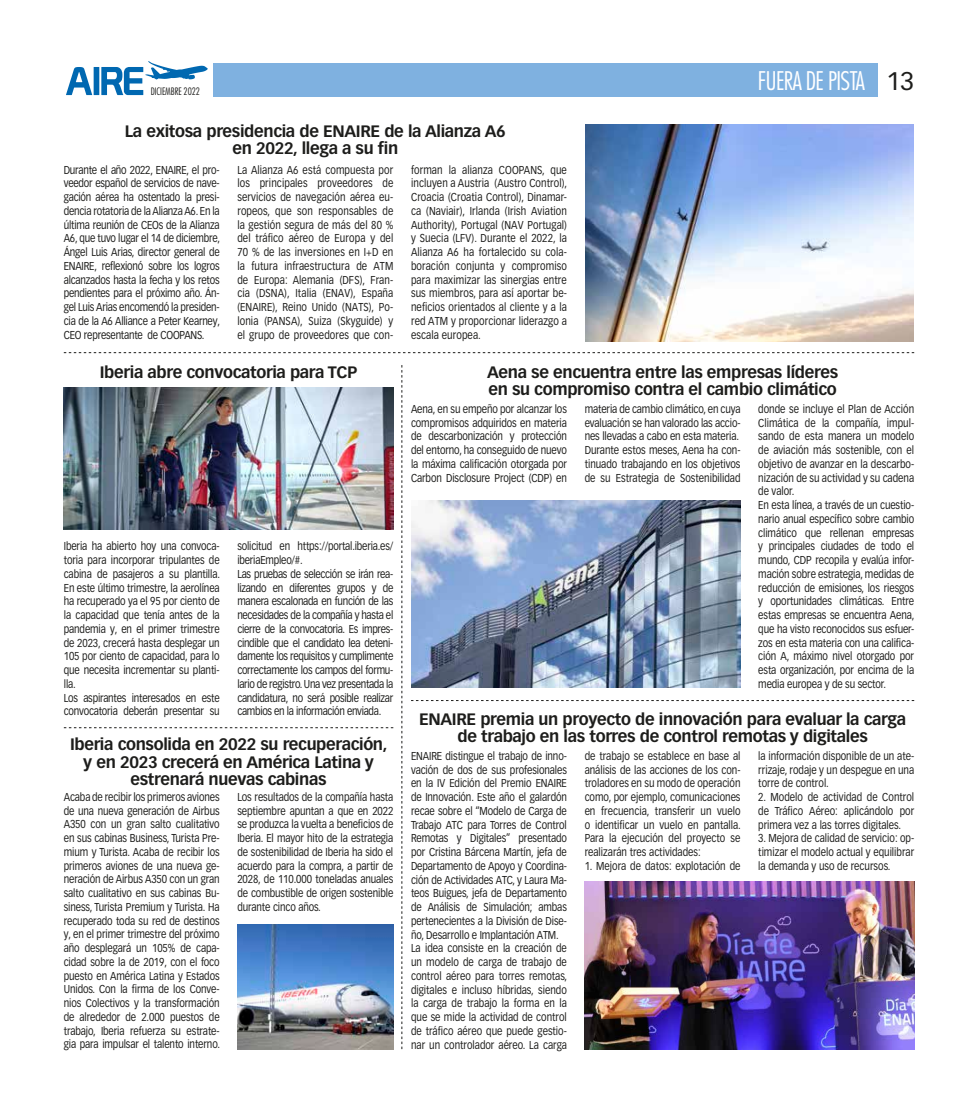
<style>
.page{position:relative;width:978px;height:1120px;background:#fff}
.page>*{position:absolute;margin:0;border:0;box-sizing:border-box;transform-origin:0 0}
.t1{font:300 condensed 25px "Futura Std";letter-spacing:-.025em;color:#fff}
.t2{font:700 16.25px/17.5px "Vectora LT Pro";letter-spacing:-.02em;color:#1d1d1b;text-align:center}
.t3{font:11.25px/13.8px "Vectora LT Pro";letter-spacing:-.01em;color:#1d1d1b;text-align:justify;scale:.85 1}
.t4{font:11.25px/13.8px "Vectora LT Pro";letter-spacing:-.03em;color:#1d1d1b;scale:.85 1}
.t5{font:300 condensed 10px "Futura Std";letter-spacing:-.01em;color:#1d1d1b}
.s1{font-family:"Vectora LT Pro";font-weight:400;font-stretch:normal;color:#1d1d1b}
</style>
<div class="page">
<svg style="left:66px;top:61px;width:142px;height:34px"></svg>
<div style="left:213px;top:64px;width:665px;height:33px;background:#7fb1e0"></div>
<img style="left:585px;top:124px;width:329px;height:217px">
<svg style="left:64px;top:352px;width:850px;height:1px"></svg>
<svg style="left:411px;top:700px;width:503px;height:1px"></svg>
<img style="left:411px;top:500px;width:330px;height:187px">
<img style="left:585px;top:881px;width:329px;height:168px">
<svg style="left:64px;top:727px;width:329px;height:1px"></svg>
<img style="left:64px;top:387px;width:329px;height:142px">
<img style="left:237px;top:924px;width:156px;height:125px">
<svg style="left:402px;top:365px;width:1px;height:684px"></svg>
<p class="t5" style="left:151px;top:85px;width:51px">DICIEMBRE 2022</p>
<h1 class="t1" style="left:758px;top:66px;width:158px">FUERA DE PISTA <span class="s1">13</span></h1>
<h2 class="t2" style="left:125px;top:122px;width:382px">La exitosa presidencia de ENAIRE de la Alianza A6 en 2022, llega a su fin</h2>
<p class="t3" style="left:64px;top:163px;width:185px">Durante el año 2022, ENAIRE, el pro&shy;veedor español de servicios de nave&shy;gación aérea ha ostentado la presi&shy;dencia rotatoria de la Alianza A6. En la última reunión de CEOs de la Alianza A6, que tuvo lugar el 14 de diciembre, Ángel Luis Arias, director general de ENAIRE, reflexionó sobre los logros alcanzados hasta la fecha y los retos pendientes para el próximo año. Án&shy;gel Luis Arias encomendó la presiden&shy;cia de la A6 Alliance a Peter Kearney, CEO representante de COOPANS.</p>
<p class="t3" style="left:237px;top:163px;width:185px">La Alianza A6 está compuesta por los principales proveedores de servicios de navegación aérea eu&shy;ropeos, que son responsables de la gestión segura de más del 80 % del tráfico aéreo de Europa y del 70 % de las inversiones en I+D en la futura infraestructura de ATM de Europa: Alemania (DFS), Fran&shy;cia (DSNA), Italia (ENAV), España (ENAIRE), Reino Unido (NATS), Po&shy;lonia (PANSA), Suiza (Skyguide) y el grupo de proveedores que con-</p>
<p class="t3" style="left:411px;top:163px;width:185px">forman la alianza COOPANS, que incluyen a Austria (Austro Control), Croacia (Croatia Control), Dinamar&shy;ca (Naviair), Irlanda (Irish Aviation Authority), Portugal (NAV Portugal) y Suecia (LFV). Durante el 2022, la Alianza A6 ha fortalecido su cola&shy;boración conjunta y compromiso para maximizar las sinergias entre sus miembros, para así aportar be&shy;neficios orientados al cliente y a la red ATM y proporcionar liderazgo a escala europea.</p>
<h2 class="t2" style="left:487px;top:363px;width:352px;text-align:left">Aena se encuentra entre las empresas líderes en su compromiso contra el cambio climático</h2>
<h2 class="t2" style="left:100px;top:363px;width:259px">Iberia abre convocatoria para TCP</h2>
<p class="t3" style="left:64px;top:539px;width:185px;text-align:left">Iberia ha abierto hoy una convoca&shy;toria para incorporar tripulantes de cabina de pasajeros a su plantilla.<br>En este último trimestre, la aerolínea ha recuperado ya el 95 por ciento de la capacidad que tenía antes de la pandemia y, en el primer trimestre de 2023, crecerá hasta desplegar un 105 por ciento de capacidad, para lo que necesita incrementar su planti&shy;lla.<br>Los aspirantes interesados en este convocatoria deberán presentar su</p>
<p class="t4" style="left:237px;top:539px;width:185px">solicitud en https://portal.iberia.es/ iberiaEmpleo/#.<br>Las pruebas de selección se irán rea&shy;lizando en diferentes grupos y de manera escalonada en función de las necesidades de la compañía y hasta el cierre de la convocatoria. Es impres&shy;cindible que el candidato lea deteni&shy;damente los requisitos y cumplimente correctamente los campos del formu&shy;lario de registro. Una vez presentada la candidatura, no será posible realizar cambios en la información enviada.</p>
<h2 class="t2" style="left:70px;top:735px;width:319px">Iberia consolida en 2022 su recuperación, y en 2023 crecerá en América Latina y estrenará nuevas cabinas</h2>
<p class="t3" style="left:64px;top:790px;width:185px">Acaba de recibir los primeros aviones de una nueva generación de Airbus A350 con un gran salto cualitativo en sus cabinas Business, Turista Pre&shy;mium y Turista. Acaba de recibir los primeros aviones de una nueva ge&shy;neración de Airbus A350 con un gran salto cualitativo en sus cabinas Bu&shy;siness, Turista Premium y Turista. Ha recuperado toda su red de destinos y, en el primer trimestre del próximo año desplegará un 105% de capa&shy;cidad sobre la de 2019, con el foco puesto en América Latina y Estados Unidos. Con la firma de los Conve&shy;nios Colectivos y la transformación de alrededor de 2.000 puestos de trabajo, Iberia refuerza su estrate&shy;gia para impulsar el talento interno.</p>
<p class="t3" style="left:237px;top:790px;width:185px">Los resultados de la compañía hasta septiembre apuntan a que en 2022 se produzca la vuelta a beneficios de Iberia. El mayor hito de la estrategia de sostenibilidad de Iberia ha sido el acuerdo para la compra, a partir de 2028, de 110.000 toneladas anuales de combustible de origen sostenible durante cinco años.</p>
<p class="t3" style="left:411px;top:402px;width:185px">Aena, en su empeño por alcanzar los compromisos adquiridos en materia de descarbonización y protección del entorno, ha conseguido de nuevo la máxima calificación otorgada por Carbon Disclosure Project (CDP) en</p>
<p class="t3" style="left:585px;top:402px;width:185px;text-align:left">materia de cambio climático, en cuya evaluación se han valorado las accio&shy;nes llevadas a cabo en esta materia.<br>Durante estos meses, Aena ha con&shy;tinuado trabajando en los objetivos de su Estrategia de Sostenibilidad</p>
<p class="t3" style="left:758px;top:402px;width:185px;text-align:left">donde se incluye el Plan de Acción Climática de la compañía, impul&shy;sando de esta manera un modelo de aviación más sostenible, con el objetivo de avanzar en la descarbo&shy;nización de su actividad y su cadena de valor.<br>En esta línea, a través de un cuestio&shy;nario anual específico sobre cambio climático que rellenan empresas y principales ciudades de todo el mundo, CDP recopila y evalúa infor&shy;mación sobre estrategia, medidas de reducción de emisiones, los riesgos y oportunidades climáticas. Entre estas empresas se encuentra Aena, que ha visto reconocidos sus esfuer&shy;zos en esta materia con una califica&shy;ción A, máximo nivel otorgado por esta organización, por encima de la media europea y de su sector.</p>
<h2 class="t2" style="left:419px;top:710px;width:488px">ENAIRE premia un proyecto de innovación para evaluar la carga de trabajo en las torres de control remotas y digitales</h2>
<p class="t3" style="left:411px;top:749px;width:185px;text-align:left">ENAIRE distingue el trabajo de inno&shy;vación de dos de sus profesionales en la IV Edición del Premio ENAIRE de Innovación. Este año el galardón recae sobre el “Modelo de Carga de Trabajo ATC para Torres de Control Remotas y Digitales” presentado por Cristina Bárcena Martín, jefa de Departamento de Apoyo y Coordina&shy;ción de Actividades ATC, y Laura Ma&shy;teos Buigues, jefa de Departamento de Análisis de Simulación; ambas pertenecientes a la División de Dise&shy;ño, Desarrollo e Implantación ATM.<br>La idea consiste en la creación de un modelo de carga de trabajo de control aéreo para torres remotas, digitales e incluso híbridas, siendo la carga de trabajo la forma en la que se mide la actividad de control de tráfico aéreo que puede gestio&shy;nar un controlador aéreo. La carga</p>
<p class="t3" style="left:758px;top:749px;width:185px">la información disponible de un ate&shy;rrizaje, rodaje y un despegue en una torre de control.</p>
<p class="t3" style="left:758px;top:790px;width:185px">2. Modelo de actividad de Control de Tráfico Aéreo: aplicándolo por primera vez a las torres digitales.</p>
<p class="t3" style="left:758px;top:831px;width:185px">3. Mejora de calidad de servicio: op&shy;timizar el modelo actual y equilibrar la demanda y uso de recursos.</p>
<p class="t3" style="left:585px;top:749px;width:185px">de trabajo se establece en base al análisis de las acciones de los con&shy;troladores en su modo de operación como, por ejemplo, comunicaciones en frecuencia, transferir un vuelo o identificar un vuelo en pantalla.<br>Para la ejecución del proyecto se realizarán tres actividades:</p>
<p class="t3" style="left:585px;top:859px;width:185px">1. Mejora de datos: explotación de</p>
</div>
